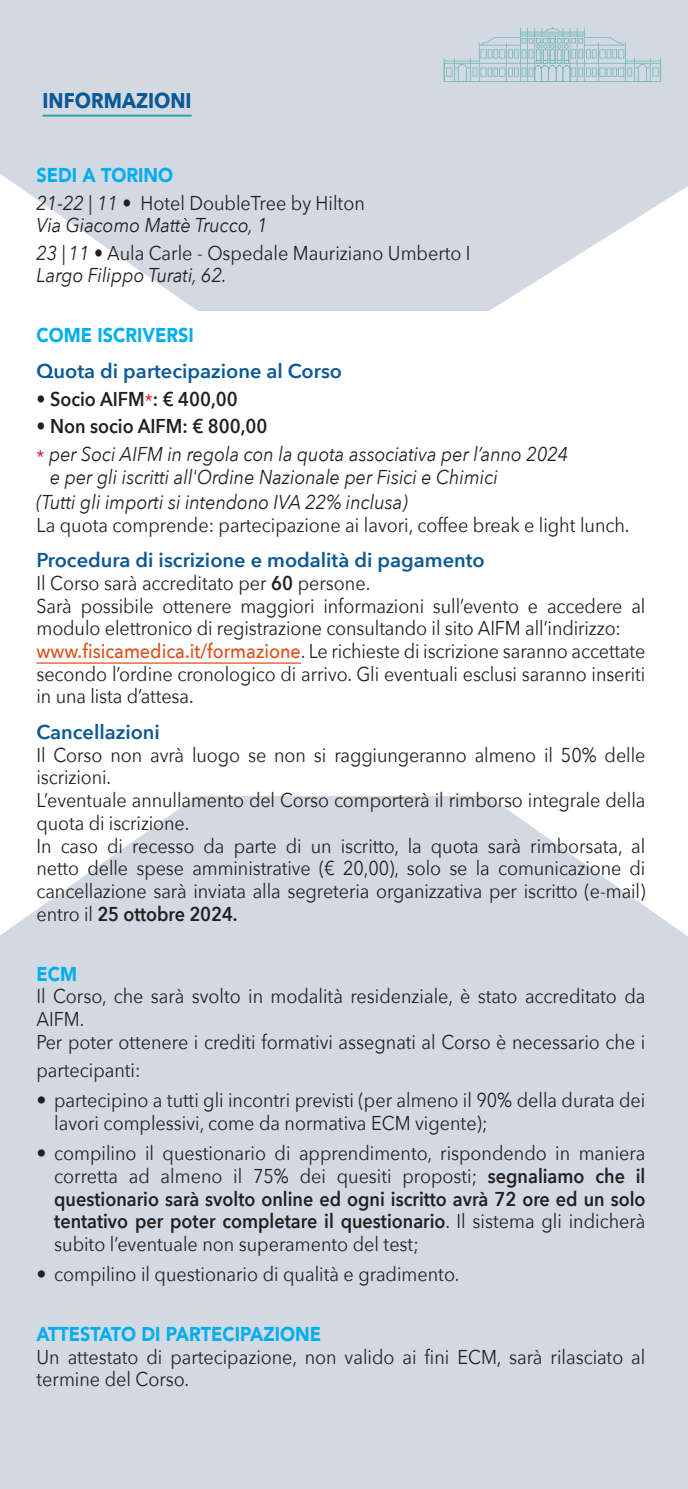
<style>
.page{position:relative;width:688px;height:1489px;background:#fff}
.page>*{position:absolute;margin:0;border:0;box-sizing:border-box;transform-origin:0 0}
.t1{font:700 21.25px "Avenir Next";color:#0b5897;scale:.9 1}
.t2{font:20px/22.8px "Avenir Next";letter-spacing:-.005em;color:#231f20;scale:.9 1}
.t3{font:20px/22.8px "Avenir Next";letter-spacing:-.005em;color:#231f20}
.t4{font:italic 20px/22.5px "Avenir Next";color:#231f20;scale:.9 1}
.t5{font:900 20px "Avenir";color:#00aeef;scale:.9 1}
.t6{font:600 20px "Avenir Next";color:#0b5897}
.t7{font:600 20px "Avenir Next";color:#231f20;scale:.9 1}
.s1{font-style:normal}
.s2{font-style:italic}
.s3{font-weight:400}
.s4{font-weight:400;color:#d51f2c}
.s5{font-weight:600;font-style:normal}
.s6{font-style:normal;color:#d51f2c}
.s7{font-weight:600;color:#0b5897}
.s8{font-weight:600}
.s9{font-weight:500;color:#da511d}
</style>
<div class="page">
<svg style="left:0;top:0;width:687px;height:311px;fill:#d3d9e2"></svg>
<div style="left:0;top:796px;width:687px;height:692px;background:#d3d9e2"></div>
<svg style="left:443px;top:27px;width:218px;height:55px"></svg>
<hr style="left:43px;top:115px;width:149px;height:1px;background:#24a29e">
<hr style="left:36px;top:662px;width:265px;height:1px;background:#da511d">
<p class="t1" style="left:43px;top:82px;width:167px">INFORMAZIONI</p>
<p class="t5" style="left:36px;top:158px;width:153px">SEDI A TORINO</p>
<p class="t4" style="left:36px;top:191px;width:366px">21-22 | 11 <span class="s1">• Hotel DoubleTree by Hilton<br></span>Via Giacomo Mattè Trucco, 1</p>
<p class="t2" style="left:36px;top:241px;width:483px"><span class="s2">23 | 11</span> • Aula Carle - Ospedale Mauriziano Umberto I<br><span class="s2">Largo Filippo Turati, 62.</span></p>
<p class="t5" style="left:36px;top:318px;width:176px">COME ISCRIVERSI</p>
<p class="t6" style="left:36px;top:353px;width:307px">Quota di partecipazione al Corso</p>
<p class="t7" style="left:36px;top:381px;width:225px"><span class="s3">•</span> Socio AIFM<span class="s4">*</span>: € 400,00</p>
<p class="t4" style="left:36px;top:411px;width:592px;line-height:27.8px"><span class="s1">•</span> <span class="s5">Non socio AIFM: € 800,00<br></span><span class="s6">*</span> per Soci AIFM in regola con la quota associativa per l’anno 2024</p>
<p class="t4" style="left:36px;top:463px;width:514px;line-height:25.2px;text-indent:13px">e per gli iscritti all'Ordine Nazionale per Fisici e Chimici (Tutti gli importi si intendono IVA 22% inclusa)</p>
<p class="t2" style="left:36px;top:512px;width:660px">La quota comprende: partecipazione ai lavori, coffee break e light lunch.</p>
<p class="t2" style="left:36px;top:548px;width:678px"><span class="s7">Procedura di iscrizione e modalità di pagamento<br></span>Il Corso sarà accreditato per <span class="s8">60</span> persone.<br>Sarà possibile ottenere maggiori informazioni sull’evento e accedere al modulo elettronico di registrazione consultando il sito AIFM all’indirizzo: <span class="s9">www.fisicamedica.it/formazione</span>. Le richieste di iscrizione saranno accettate secondo l’ordine cronologico di arrivo. Gli eventuali esclusi saranno inseriti in una lista d’attesa.</p>
<p class="t6" style="left:36px;top:714px;width:125px">Cancellazioni</p>
<p class="t2" style="left:36px;top:742px;width:678px">Il Corso non avrà luogo se non si raggiungeranno almeno il 50% delle iscrizioni.<br>L’eventuale annullamento del Corso comporterà il rimborso integrale della quota di iscrizione.<br>In caso di recesso da parte di un iscritto, la quota sarà rimborsata, al netto delle spese amministrative (€ 20,00), solo se la comunicazione di cancellazione sarà inviata alla segreteria organizzativa per iscritto (e-mail) entro il <span class="s8">25 ottobre 2024.</span></p>
<p class="t5" style="left:36px;top:956px;width:47px">ECM</p>
<p class="t2" style="left:36px;top:984px;width:677px">Il Corso, che sarà svolto in modalità residenziale, è stato accreditato da<br>AIFM.<br>Per poter ottenere i crediti formativi assegnati al Corso è necessario che i</p>
<p class="t2" style="left:36px;top:1057px;width:117px">partecipanti:</p>
<p class="t3" style="left:54px;top:1087px;width:592px;text-indent:-18px">• partecipino a tutti gli incontri previsti (per almeno il 90% della durata dei lavori complessivi, come da normativa ECM vigente);</p>
<p class="t3" style="left:54px;top:1140px;width:592px;text-align:justify;text-indent:-18px">• compilino il questionario di apprendimento, rispondendo in maniera corretta ad almeno il 75% dei quesiti proposti; <span class="s8">segnaliamo che il questionario sarà svolto online ed ogni iscritto avrà 72 ore ed un solo tentativo per poter completare il questionario</span>. Il sistema gli indicherà subito l’eventuale non superamento del test;</p>
<p class="t3" style="left:36px;top:1262px;width:424px">• compilino il questionario di qualità e gradimento.</p>
<p class="t5" style="left:36px;top:1317px;width:317px">ATTESTATO DI PARTECIPAZIONE</p>
<p class="t2" style="left:36px;top:1344px;width:678px">Un attestato di partecipazione, non valido ai fini ECM, sarà rilasciato al termine del Corso.</p>
</div>
